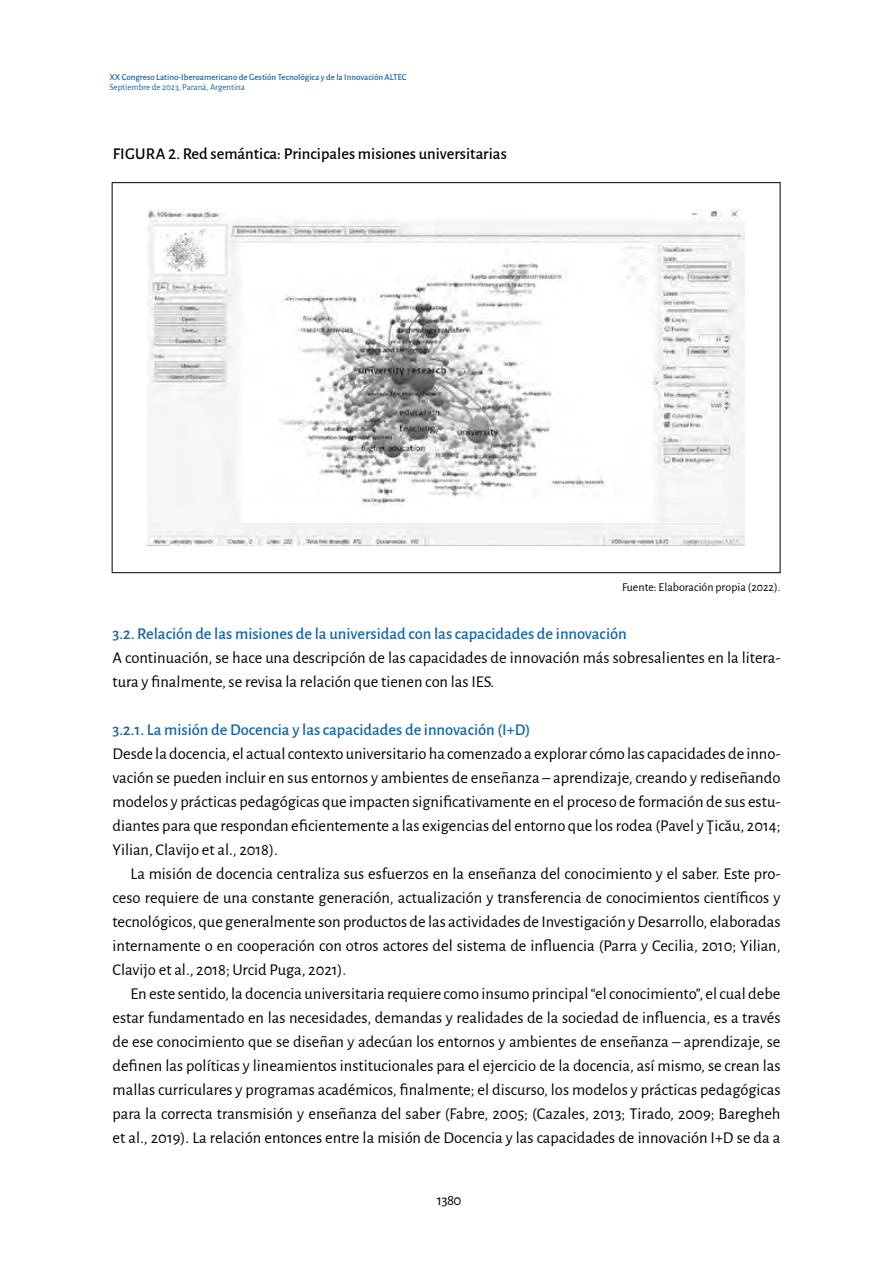
<style>
.page{position:relative;width:893px;height:1263px;background:#fff}
.page>*{position:absolute;margin:0;border:0;box-sizing:border-box;transform-origin:0 0}
.t1{font:16.5px/24px "Alegreya Sans";color:#000;text-align:justify}
.t2{font:500 16.5px "Alegreya Sans";color:#1263a2}
.t3{font:500 16.5px "Alegreya Sans";color:#000}
.t4{font:15px "Alegreya Sans";color:#000}
.t5{font:12px "Alegreya Sans";color:#000}
.t6{font:500 9px "Alegreya Sans";color:#1263a2}
.t7{font:9px "Alegreya Sans";color:#1263a2}
</style>
<div class="page">
<img style="left:147px;top:210px;width:598px;height:336px">
<p class="t6" style="left:110px;top:70px;width:299px">XX Congreso Latino-Iberoamericano de Gestión Tecnológica y de la Innovación ALTEC</p>
<p class="t7" style="left:110px;top:81px;width:137px">Septiembre de 2023, Paraná, Argentina</p>
<p class="t3" style="left:113px;top:142px;width:396px">FIGURA 2. Red semántica: Principales misiones universitarias</p>
<p class="t5" style="left:622px;top:579px;width:160px">Fuente: Elaboración propia (2022).</p>
<p class="t2" style="left:112px;top:622px;width:516px">3.2. Relación de las misiones de la universidad con las capacidades de innovación</p>
<p class="t1" style="left:112px;top:645px;width:669px">A continuación, se hace una descripción de las capacidades de innovación más sobresalientes en la litera&shy;tura y finalmente, se revisa la relación que tienen con las IES.</p>
<p class="t2" style="left:112px;top:718px;width:419px">3.2.1. La misión de Docencia y las capacidades de innovación (I+D)</p>
<p class="t1" style="left:112px;top:741px;width:669px">Desde la docencia, el actual contexto universitario ha comenzado a explorar cómo las capacidades de inno&shy;vación se pueden incluir en sus entornos y ambientes de enseñanza – aprendizaje, creando y rediseñando modelos y prácticas pedagógicas que impacten significativamente en el proceso de formación de sus estu&shy;diantes para que respondan eficientemente a las exigencias del entorno que los rodea (Pavel y Ţicău, 2014; Yilian, Clavijo et al., 2018).</p>
<p class="t1" style="left:112px;top:861px;width:670px;text-indent:18px">La misión de docencia centraliza sus esfuerzos en la enseñanza del conocimiento y el saber. Este pro&shy;ceso requiere de una constante generación, actualización y transferencia de conocimientos científicos y tecnológicos, que generalmente son productos de las actividades de Investigación y Desarrollo, elaboradas internamente o en cooperación con otros actores del sistema de influencia (Parra y Cecilia, 2010; Yilian, Clavijo et al., 2018; Urcid Puga, 2021).</p>
<p class="t1" style="left:112px;top:981px;width:669px;text-indent:18px">En este sentido, la docencia universitaria requiere como insumo principal “el conocimiento”, el cual debe estar fundamentado en las necesidades, demandas y realidades de la sociedad de influencia, es a través de ese conocimiento que se diseñan y adecúan los entornos y ambientes de enseñanza – aprendizaje, se definen las políticas y lineamientos institucionales para el ejercicio de la docencia, así mismo, se crean las mallas curriculares y programas académicos, finalmente; el discurso, los modelos y prácticas pedagógicas para la correcta transmisión y enseñanza del saber (Fabre, 2005; (Cazales, 2013; Tirado, 2009; Baregheh et al., 2019). La relación entonces entre la misión de Docencia y las capacidades de innovación I+D se da a</p>
<p class="t4" style="left:437px;top:1189px;width:26px">1380</p>
</div>
